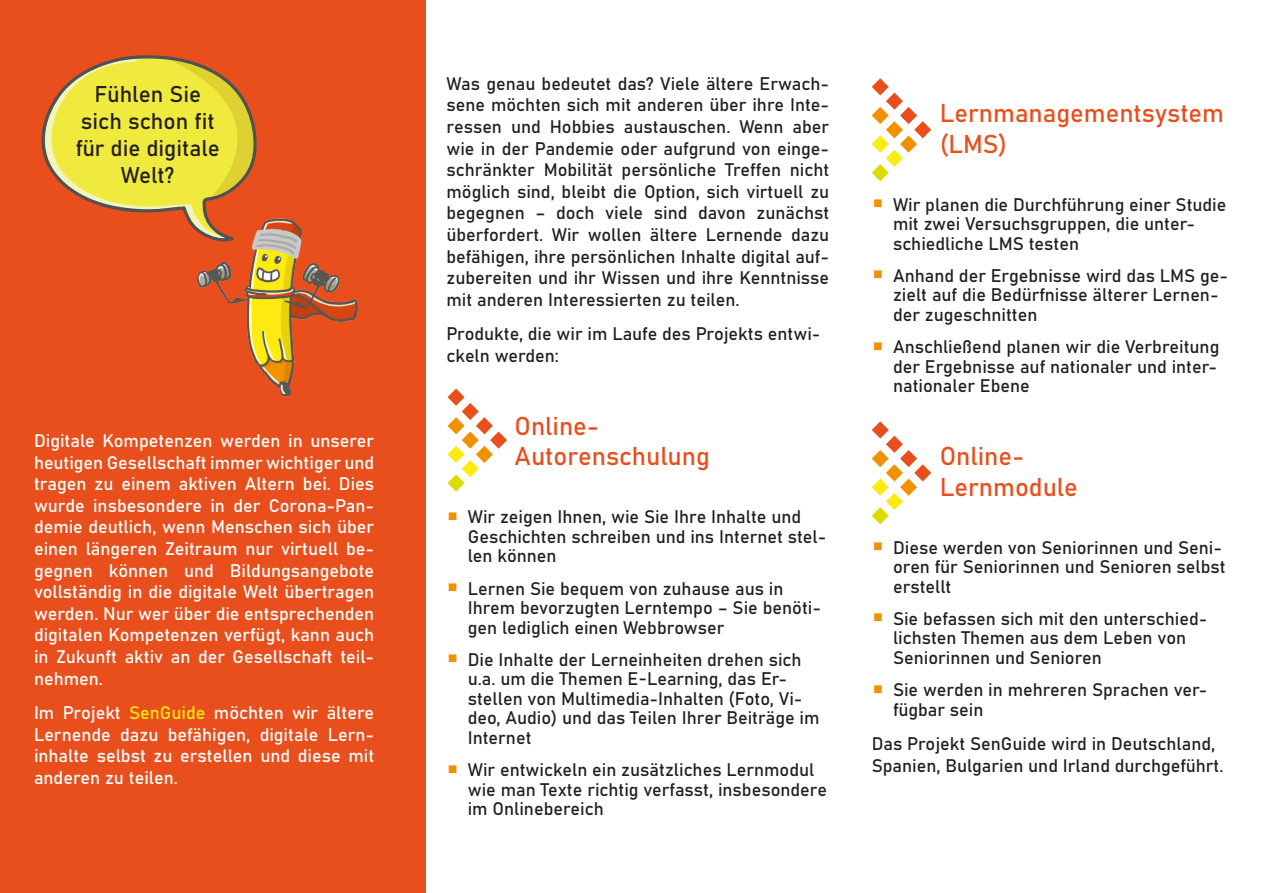
<style>
.page{position:relative;width:1263px;height:893px;background:#fff}
.page>*{position:absolute;margin:0;border:0;box-sizing:border-box;transform-origin:0 0}
.überschrift{font:25.5px/30.6px "Bahnschrift 400 100";color:#e84f1c}
.text{font:22.5px/27px "Bahnschrift 400 100";color:#231f20;text-align:center}
.text-2{font:18px/19.5px "Bahnschrift 400 100";color:#231f20}
.text-3{font:18px/21.6px "Bahnschrift 400 100";color:#fff;text-align:justify}
.s1{color:#fceb0f}
.s2{font-size:45px;color:#f29100}
</style>
<div class="page">
<div style="left:0;top:0;width:425px;height:893px;background:#e84f1c"></div>
<svg style="left:41px;top:55px;width:216px;height:158px"></svg>
<svg style="left:872px;top:421px;width:59px;height:103px"></svg>
<svg style="left:448px;top:389px;width:59px;height:103px"></svg>
<svg style="left:872px;top:78px;width:59px;height:103px"></svg>
<img style="left:156px;top:198px;width:202px;height:199px">
<p class="text" style="left:76px;top:79px;width:146px">Fühlen Sie sich schon fit für die digitale<br>Welt?</p>
<p class="text-3" style="left:34px;top:429px;width:342px">Digitale Kompetenzen werden in unserer heutigen Gesellschaft immer wichtiger und tragen zu einem aktiven Altern bei. Dies wurde insbesondere in der Corona-Pan&shy;demie deutlich, wenn Menschen sich über einen längeren Zeitraum nur virtuell be&shy;gegnen können und Bildungsangebote vollständig in die digitale Welt übertragen werden. Nur wer über die entsprechenden digitalen Kompetenzen verfügt, kann auch in Zukunft aktiv an der Gesellschaft teil&shy;nehmen.</p>
<p class="text-3" style="left:34px;top:701px;width:342px">Im Projekt <span class="s1">SenGuide</span> möchten wir ältere Lernende dazu befähigen, digitale Lern&shy;inhalte selbst zu erstellen und diese mit anderen zu teilen.</p>
<p class="text-2" style="left:446px;top:71px;width:384px;line-height:21.6px;text-align:justify">Was genau bedeutet das? Viele ältere Erwach&shy;sene möchten sich mit anderen über ihre Inte&shy;ressen und Hobbies austauschen. Wenn aber wie in der Pandemie oder aufgrund von einge&shy;schränkter Mobilität persönliche Treffen nicht möglich sind, bleibt die Option, sich virtuell zu begegnen – doch viele sind davon zunächst überfordert. Wir wollen ältere Lernende dazu befähigen, ihre persönlichen Inhalte digital auf&shy;zubereiten und ihr Wissen und ihre Kenntnisse mit anderen Interessierten zu teilen.</p>
<p class="text-2" style="left:446px;top:322px;width:375px;line-height:21.6px">Produkte, die wir im Laufe des Projekts entwi&shy;ckeln werden:</p>
<p class="überschrift" style="left:514px;top:409px;width:197px">Online-<br>Autorenschulung</p>
<p class="text-2" style="left:468px;top:506px;width:360px;text-indent:-21px"><span class="s2">•</span> Wir zeigen Ihnen, wie Sie Ihre Inhalte und<br>Geschichten schreiben und ins Internet stel&shy;len können</p>
<p class="text-2" style="left:468px;top:577px;width:355px;text-indent:-21px"><span class="s2">•</span> Lernen Sie bequem von zuhause aus in<br>Ihrem bevorzugten Lerntempo – Sie benöti&shy;gen lediglich einen Webbrowser</p>
<p class="text-2" style="left:468px;top:648px;width:353px;text-indent:-21px"><span class="s2">•</span> Die Inhalte der Lerneinheiten drehen sich u.a. um die Themen E-Learning, das Er&shy;stellen von Multimedia-Inhalten (Foto, Vi&shy;deo, Audio) und das Teilen Ihrer Beiträge im Internet</p>
<p class="text-2" style="left:468px;top:759px;width:361px;text-indent:-21px"><span class="s2">•</span> Wir entwickeln ein zusätzliches Lernmodul wie man Texte richtig verfasst, insbesondere im Onlinebereich</p>
<p class="überschrift" style="left:940px;top:96px;width:286px">Lernmanagementsystem (LMS)</p>
<p class="text-2" style="left:893px;top:193px;width:335px;text-indent:-21px"><span class="s2">•</span> Wir planen die Durchführung einer Studie mit zwei Versuchsgruppen, die unter&shy;schiedliche LMS testen</p>
<p class="text-2" style="left:893px;top:265px;width:337px;text-indent:-21px"><span class="s2">•</span> Anhand der Ergebnisse wird das LMS ge&shy;zielt auf die Bedürfnisse älterer Lernen&shy;der zugeschnitten</p>
<p class="text-2" style="left:893px;top:336px;width:328px;text-indent:-21px"><span class="s2">•</span> Anschließend planen wir die Verbreitung der Ergebnisse auf nationaler und inter&shy;nationaler Ebene</p>
<p class="überschrift" style="left:940px;top:439px;width:140px">Online-<br>Lernmodule</p>
<p class="text-2" style="left:893px;top:536px;width:334px;text-indent:-21px"><span class="s2">•</span> Diese werden von Seniorinnen und Seni&shy;oren für Seniorinnen und Senioren selbst erstellt</p>
<p class="text-2" style="left:893px;top:608px;width:316px;text-indent:-21px"><span class="s2">•</span> Sie befassen sich mit den unterschied&shy;lichsten Themen aus dem Leben von<br>Seniorinnen und Senioren</p>
<p class="text-2" style="left:893px;top:679px;width:316px;text-indent:-21px"><span class="s2">•</span> Sie werden in mehreren Sprachen ver&shy;fügbar sein</p>
<p class="text-2" style="left:872px;top:732px;width:353px;line-height:21.6px">Das Projekt SenGuide wird in Deutschland,<br>Spanien, Bulgarien und Irland durchgeführt.</p>
</div>
